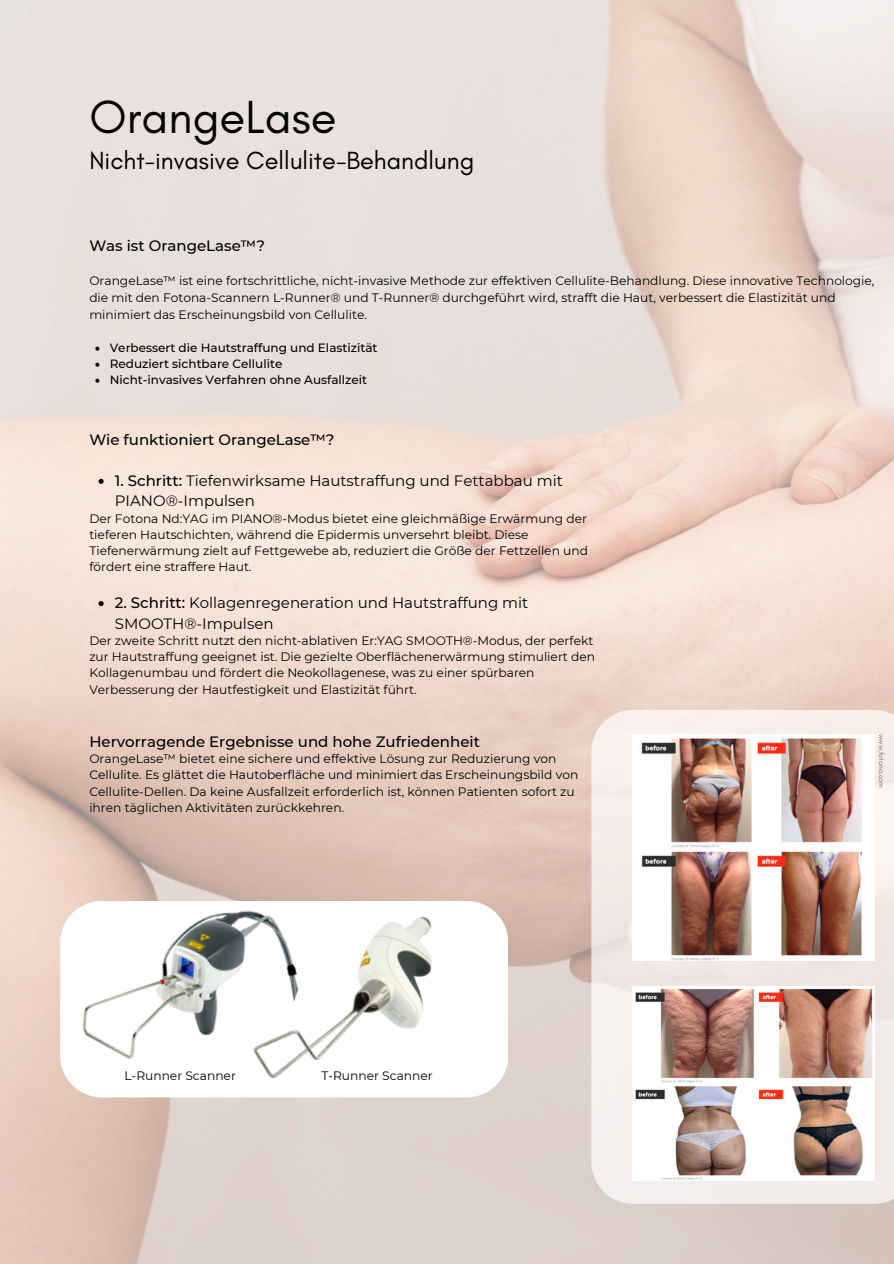
<style>
.page{position:relative;width:894px;height:1264px;background:#fff}
.page>*{position:absolute;margin:0;border:0;box-sizing:border-box;transform-origin:0 0}
.t1{font:47.25px "Glacial Indifference";color:#000}
.t2{font:25.35px "Glacial Indifference";color:#000}
.t3{font:15px/20.4px "Montserrat";color:#000}
.t4{font:500 15px "Montserrat";color:#000}
.t5{font:12.15px/16.4px "Montserrat";color:#000}
.t6{font:500 12px/16px "Montserrat";color:#000}
.t7{font:7.35px "Glacial Indifference";color:#737373}
.s1{font-weight:500}
</style>
<div class="page">
<img style="left:0;top:0;width:893px;height:1263px">
<svg style="left:591px;top:710px;width:302px;height:493px;fill:#f4eeeb"></svg>
<svg style="left:468px;top:900px;width:40px;height:197px"></svg>
<img style="left:632px;top:734px;width:242px;height:226px">
<img style="left:632px;top:986px;width:242px;height:193px">
<img style="left:40px;top:850px;width:281px;height:281px">
<img style="left:236px;top:867px;width:232px;height:263px">
<svg style="left:98px;top:479px;width:6px;height:5px"></svg>
<svg style="left:98px;top:601px;width:6px;height:5px"></svg>
<svg style="left:95px;top:346px;width:4px;height:4px"></svg>
<svg style="left:95px;top:362px;width:4px;height:4px"></svg>
<svg style="left:95px;top:378px;width:4px;height:4px"></svg>
<h1 class="t1" style="left:89px;top:91px;width:248px">OrangeLase</h1>
<h2 class="t2" style="left:89px;top:146px;width:386px">Nicht-invasive Cellulite-Behandlung</h2>
<p class="t4" style="left:89px;top:235px;width:177px">Was ist OrangeLase™?</p>
<p class="t5" style="left:89px;top:271px;width:786px;line-height:17px">OrangeLase™ ist eine fortschrittliche, nicht-invasive Methode zur effektiven Cellulite-Behandlung. Diese innovative Technologie, die mit den Fotona-Scannern L-Runner® und T-Runner® durchgeführt wird, strafft die Haut, verbessert die Elastizität und minimiert das Erscheinungsbild von Cellulite.</p>
<p class="t6" style="left:110px;top:339px;width:269px">Verbessert die Hautstraffung und Elastizität<br>Reduziert sichtbare Cellulite<br>Nicht-invasives Verfahren ohne Ausfallzeit</p>
<p class="t4" style="left:89px;top:429px;width:246px">Wie funktioniert OrangeLase™?</p>
<p class="t3" style="left:115px;top:470px;width:449px"><span class="s1">1. Schritt:</span> Tiefenwirksame Hautstraffung und Fettabbau mit<br>PIANO®-Impulsen</p>
<p class="t5" style="left:89px;top:509px;width:500px">Der Fotona Nd:YAG im PIANO®-Modus bietet eine gleichmäßige Erwärmung der tieferen Hautschichten, während die Epidermis unversehrt bleibt. Diese Tiefenerwärmung zielt auf Fettgewebe ab, reduziert die Größe der Fettzellen und fördert eine straffere Haut.</p>
<p class="t3" style="left:115px;top:592px;width:415px"><span class="s1">2. Schritt:</span> Kollagenregeneration und Hautstraffung mit<br>SMOOTH®-Impulsen</p>
<p class="t5" style="left:89px;top:632px;width:507px">Der zweite Schritt nutzt den nicht-ablativen Er:YAG SMOOTH®-Modus, der perfekt zur Hautstraffung geeignet ist. Die gezielte Oberflächenerwärmung stimuliert den Kollagenumbau und fördert die Neokollagenese, was zu einer spürbaren Verbesserung der Hautfestigkeit und Elastizität führt.</p>
<p class="t4" style="left:89px;top:731px;width:392px">Hervorragende Ergebnisse und hohe Zufriedenheit</p>
<p class="t5" style="left:89px;top:750px;width:490px">OrangeLase™ bietet eine sichere und effektive Lösung zur Reduzierung von Cellulite. Es glättet die Hautoberfläche und minimiert das Erscheinungsbild von Cellulite-Dellen. Da keine Ausfallzeit erforderlich ist, können Patienten sofort zu ihren täglichen Aktivitäten zurückkehren.</p>
<p class="t5" style="left:124px;top:1066px;width:113px">L-Runner Scanner</p>
<p class="t5" style="left:321px;top:1066px;width:113px">T-Runner Scanner</p>
<p class="t7" style="left:885px;top:734px;width:55px;rotate:90deg">www.fotona.com</p>
</div>
